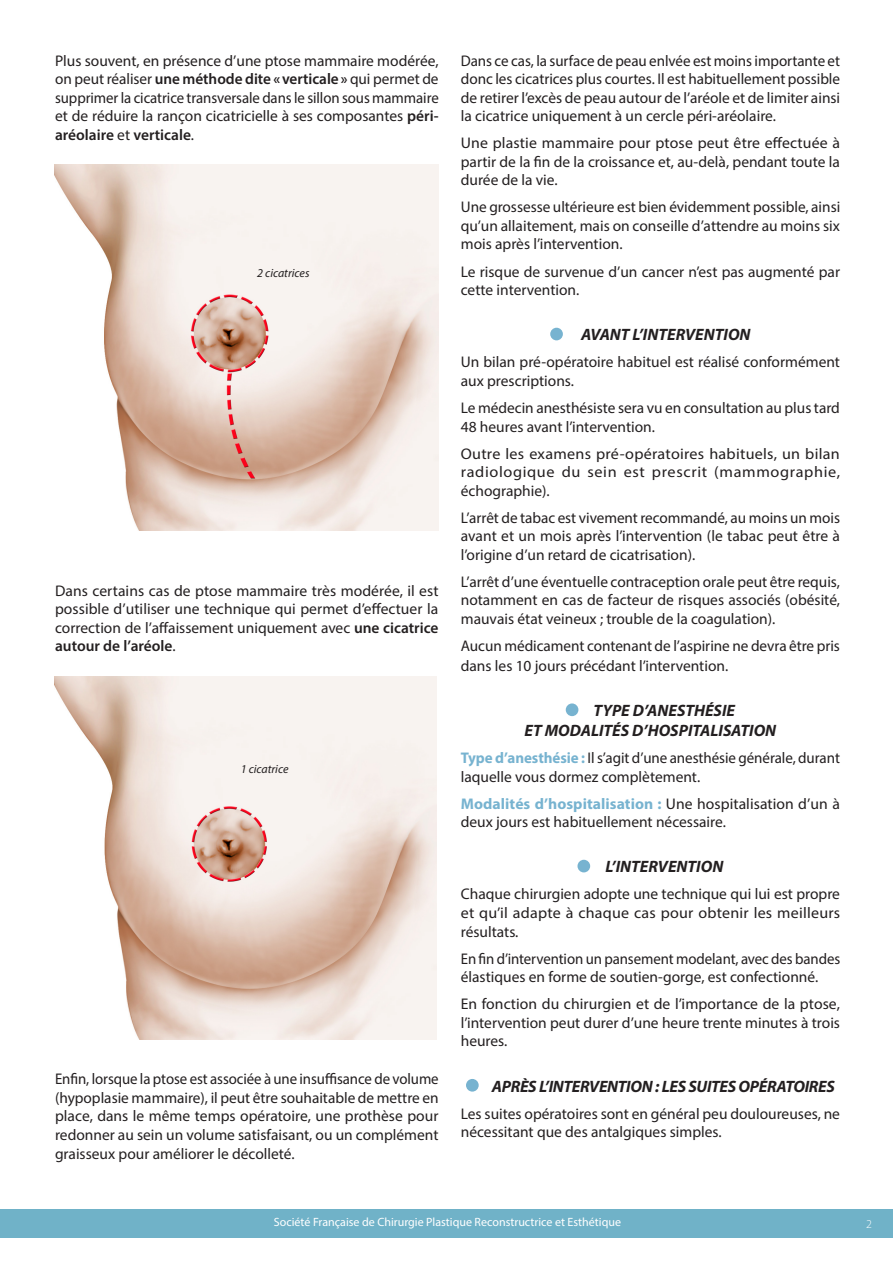
<style>
.page{position:relative;width:893px;height:1263px;background:#fff}
.page>*{position:absolute;margin:0;border:0;box-sizing:border-box;transform-origin:0 0}
.t1{font:italic 700 16.5px "Myriad Pro";color:#231f20}
.t2{font:italic 700 16.5px "Myriad Pro";letter-spacing:-.02em;color:#231f20}
.t3{font:15.45px/18.6px "Myriad Pro";color:#231f20;text-align:justify}
.t4{font:15.45px/18.6px "Myriad Pro";color:#231f20;text-align:justify;scale:.96 1}
.t5{font:15.45px/18.6px "Myriad Pro";color:#231f20;text-align:justify;scale:1.04 1}
.t6{font:12px "Myriad Pro";color:#fff}
.t7{font:italic 12px "Myriad Pro";color:#231f20}
.t8{font:300 12px "Myriad Pro";color:#fff}
.s1{font-weight:600}
.s2{font-weight:700;color:#77b3d0}
</style>
<div class="page">
<div style="left:550px;top:328px;width:13px;height:12px;background:#77b3d0;border-radius:50%"></div>
<div style="left:566px;top:703px;width:12px;height:13px;background:#77b3d0;border-radius:50%"></div>
<div style="left:577px;top:860px;width:13px;height:12px;background:#77b3d0;border-radius:50%"></div>
<div style="left:466px;top:1079px;width:13px;height:12px;background:#77b3d0;border-radius:50%"></div>
<div style="left:0;top:1209px;width:893px;height:28px;background:#70b2c8"></div>
<img style="left:54px;top:165px;width:385px;height:365px">
<img style="left:54px;top:677px;width:383px;height:362px">
<p class="t3" style="left:55px;top:51px;width:385px">Plus souvent, en présence d’une ptose mammaire modérée, on peut réaliser <span class="s1">une méthode dite «verticale»</span> qui permet de supprimer la cicatrice transversale dans le sillon sous mammaire et de réduire la rançon cicatricielle à ses composantes <span class="s1">péri&shy;aréolaire</span> et <span class="s1">verticale</span>.</p>
<p class="t7" style="left:257px;top:265px;width:54px">2 cicatrices</p>
<p class="t3" style="left:55px;top:581px;width:385px">Dans certains cas de ptose mammaire très modérée, il est possible d’utiliser une technique qui permet d’effectuer la correction de l’affaissement uniquement avec <span class="s1">une cicatrice autour de l’aréole</span>.</p>
<p class="t7" style="left:241px;top:762px;width:49px">1 cicatrice</p>
<p class="t4" style="left:55px;top:1070px;width:401px">Enfin, lorsque la ptose est associée à une insuffisance de volume (hypoplasie mammaire), il peut être souhaitable de mettre en place, dans le même temps opératoire, une prothèse pour redonner au sein un volume satisfaisant, ou un complément graisseux pour améliorer le décolleté.</p>
<p class="t3" style="left:461px;top:51px;width:381px">Dans ce cas, la surface de peau enlvée est moins importante et donc les cicatrices plus courtes. Il est habituellement possible de retirer l’excès de peau autour de l’aréole et de limiter ainsi la cicatrice uniquement à un cercle péri-aréolaire.</p>
<p class="t3" style="left:461px;top:134px;width:381px">Une plastie mammaire pour ptose peut être effectuée à partir de la fin de la croissance et, au-delà, pendant toute la durée de la vie.</p>
<p class="t3" style="left:461px;top:198px;width:381px">Une grossesse ultérieure est bien évidemment possible, ainsi qu’un allaitement, mais on conseille d’attendre au moins six mois après l’intervention.</p>
<p class="t3" style="left:461px;top:262px;width:381px">Le risque de survenue d’un cancer n’est pas augmenté par cette intervention.</p>
<p class="t1" style="left:581px;top:324px;width:171px">AVANT L’INTERVENTION</p>
<p class="t3" style="left:461px;top:353px;width:381px">Un bilan pré-opératoire habituel est réalisé conformément aux prescriptions.</p>
<p class="t3" style="left:461px;top:398px;width:381px">Le médecin anesthésiste sera vu en consultation au plus tard<br>48 heures avant l’intervention.</p>
<p class="t5" style="left:461px;top:444px;width:366px">Outre les examens pré-opératoires habituels, un bilan radiologique du sein est prescrit (mammographie, échographie).</p>
<p class="t3" style="left:461px;top:508px;width:381px">L’arrêt de tabac est vivement recommandé, au moins un mois avant et un mois après l’intervention (le tabac peut être à l’origine d’un retard de cicatrisation).</p>
<p class="t3" style="left:461px;top:572px;width:381px">L’arrêt d’une éventuelle contraception orale peut être requis, notamment en cas de facteur de risques associés (obésité, mauvais état veineux ; trouble de la coagulation).</p>
<p class="t3" style="left:461px;top:636px;width:381px;line-height:19.8px">Aucun médicament contenant de l’aspirine ne devra être pris dans les 10 jours précédant l’intervention.</p>
<p class="t1" style="left:594px;top:700px;width:143px">TYPE D’ANESTHÉSIE</p>
<p class="t1" style="left:525px;top:720px;width:253px">ET MODALITÉS D’HOSPITALISATION</p>
<p class="t3" style="left:461px;top:748px;width:381px"><span class="s2">Type d’anesthésie :</span> Il s’agit d’une anesthésie générale, durant laquelle vous dormez complètement.</p>
<p class="t3" style="left:461px;top:794px;width:381px"><span class="s2">Modalités d’hospitalisation :</span> Une hospitalisation d’un à deux jours est habituellement nécessaire.</p>
<p class="t1" style="left:605px;top:856px;width:119px">L’INTERVENTION</p>
<p class="t3" style="left:461px;top:885px;width:381px">Chaque chirurgien adopte une technique qui lui est propre et qu’il adapte à chaque cas pour obtenir les meilleurs résultats.</p>
<p class="t4" style="left:461px;top:949px;width:397px">En fin d’intervention un pansement modelant, avec des bandes élastiques en forme de soutien-gorge, est confectionné.</p>
<p class="t3" style="left:461px;top:994px;width:381px">En fonction du chirurgien et de l’importance de la ptose, l’intervention peut durer d’une heure trente minutes à trois heures.</p>
<p class="t2" style="left:492px;top:1075px;width:344px">APRÈS L’INTERVENTION : LES SUITES OPÉRATOIRES</p>
<p class="t3" style="left:461px;top:1104px;width:381px">Les suites opératoires sont en général peu douloureuses, ne nécessitant que des antalgiques simples.</p>
<p class="t6" style="left:274px;top:1215px;width:349px">Société Française de Chirurgie Plastique Reconstructrice et Esthétique</p>
<p class="t8" style="left:866px;top:1217px;width:7px">2</p>
</div>
